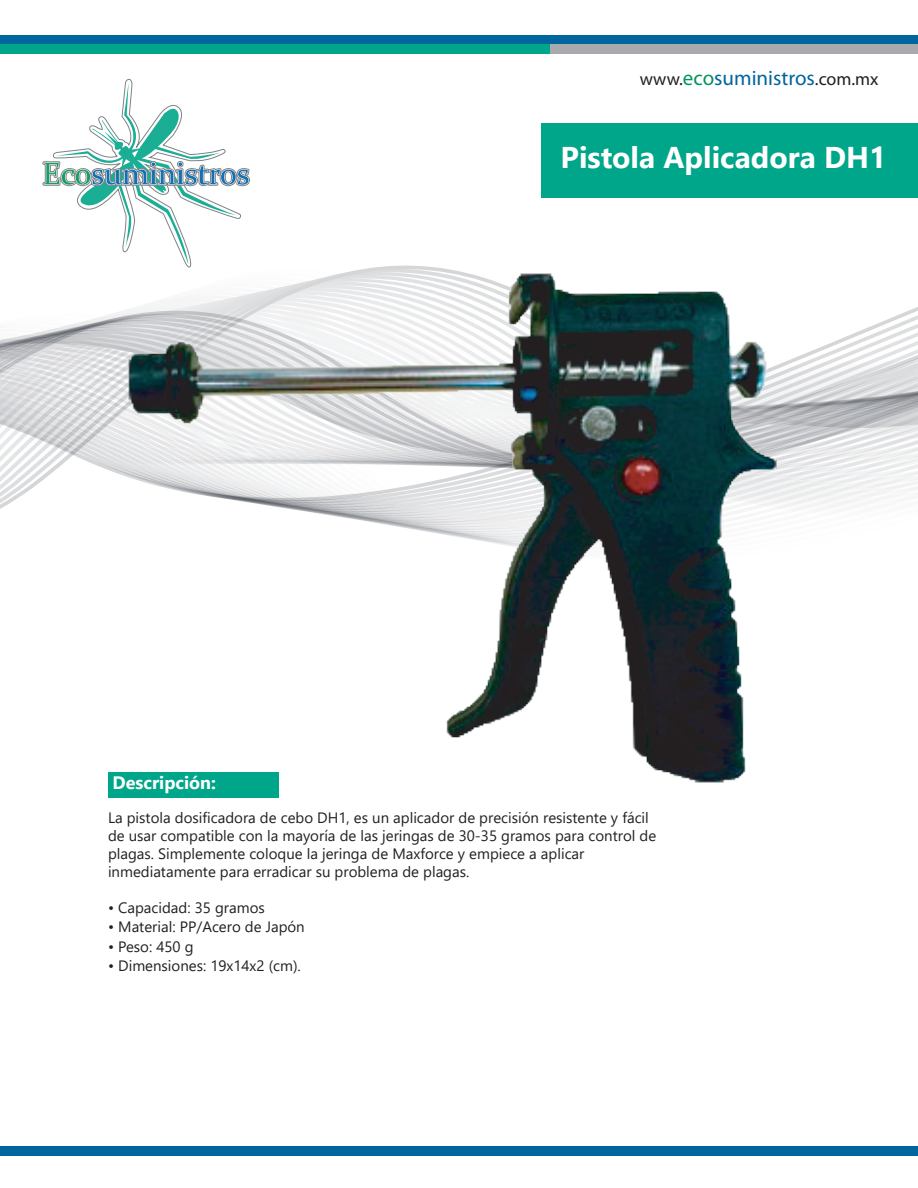
<style>
.page{position:relative;width:918px;height:1188px;background:#fff}
.page>*{position:absolute;margin:0;border:0;box-sizing:border-box;transform-origin:0 0}
.t1{font:700 30px "Segoe UI";color:#fff}
.t2{font:18px "Myriad Pro";color:#231f20}
.t3{font:700 18px "Segoe UI";color:#fff}
.t4{font:15px/18px "Segoe UI";color:#231f20}
.s1{font-size:21px;color:#00955a}
.s2{font-size:21px;color:#01659e}
</style>
<div class="page">
<svg style="left:1px;top:307px;width:916px;height:195px"></svg>
<svg style="left:42px;top:78px;width:140px;height:109px"></svg>
<div style="left:0;top:35px;width:918px;height:9px;background:#01659e"></div>
<div style="left:0;top:1146px;width:918px;height:9px;background:#01659e"></div>
<div style="left:0;top:44px;width:550px;height:9px;background:#00a68a"></div>
<div style="left:550px;top:44px;width:367px;height:9px;background:#a8aaad"></div>
<div style="left:541px;top:123px;width:377px;height:75px;background:#00a68a"></div>
<img style="left:69px;top:144px;width:744px;height:654px">
<p class="t2" style="left:640px;top:69px;width:240px">www.<span class="s1">eco</span><span class="s2">suministros</span>.com.mx</p>
<p class="t3" style="left:113px;top:766px;width:105px">Descripción:</p>
<h1 class="t1" style="left:561px;top:129px;width:327px">Pistola Aplicadora DH1</h1>
<p class="t4" style="left:108px;top:807px;width:550px">La pistola dosificadora de cebo DH1, es un aplicador de precisión resistente y fácil de usar compatible con la mayoría de las jeringas de 30-35 gramos para control de plagas. Simplemente coloque la jeringa de Maxforce y empiece a aplicar inmediatamente para erradicar su problema de plagas.</p>
<p class="t4" style="left:108px;top:897px;width:158px">• Capacidad: 35 gramos</p>
<p class="t4" style="left:108px;top:917px;width:198px">• Material: PP/Acero de Japón</p>
<p class="t4" style="left:108px;top:936px;width:87px">• Peso: 450 g</p>
<p class="t4" style="left:108px;top:956px;width:194px">• Dimensiones: 19x14x2 (cm).</p>
</div>
